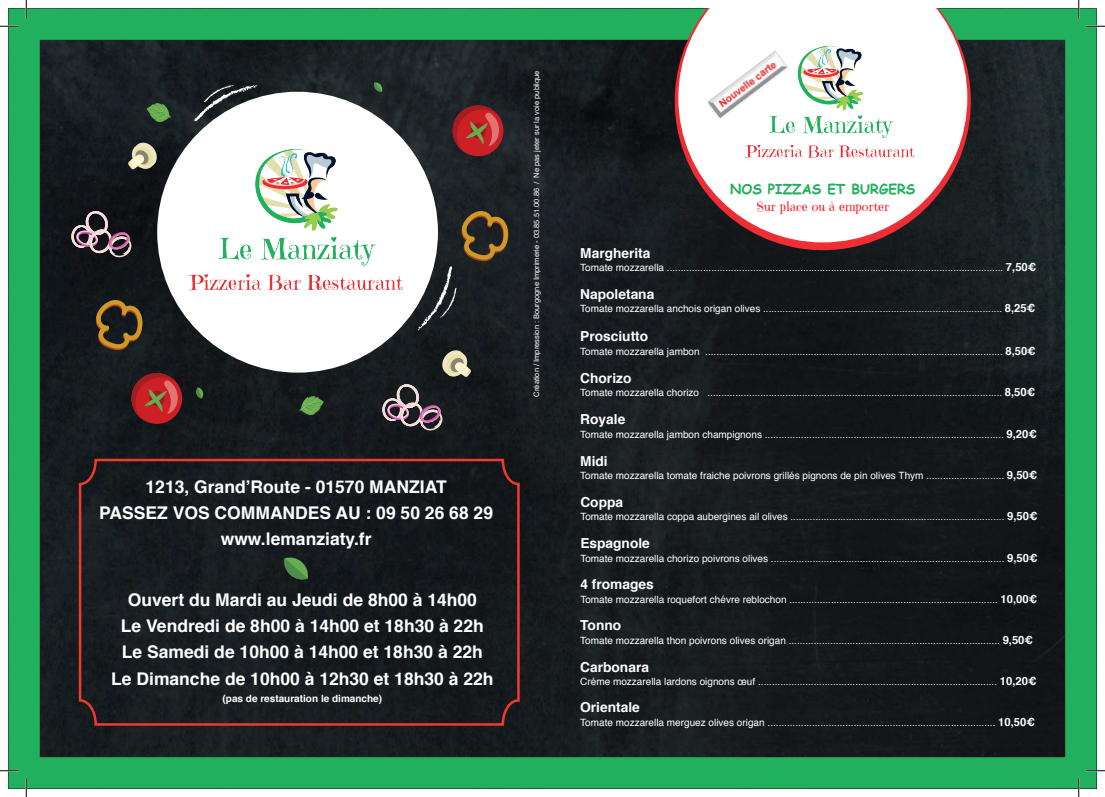
<style>
.page{position:relative;width:1105px;height:797px;background:#fff}
.page>*{position:absolute;margin:0;border:0;box-sizing:border-box;transform-origin:0 0}
.t1{font:700 17.5px/26.2px "Helvetica";color:#fff;text-align:center}
.t2{font:700 13.75px "Helvetica";color:#fff}
.t3{font:700 13.75px "Comic Sans MS";color:#21b05d}
.t4{font:12.88px "Emilys Candy";color:#ee2d34}
.t5{font:10px "Helvetica";color:#fff}
.t6{font:700 10px "Helvetica";color:#fff}
.t7{font:7.5px "Helvetica";color:#fff}
.s1{font-weight:700;font-size:11.25px}
</style>
<div class="page">
<img style="left:41px;top:41px;width:1023px;height:715px">
<div style="left:9px;top:9px;width:1087px;height:779px;border:31px solid #21b05d"></div>
<svg style="left:670px;top:9px;width:305px;height:246px;background:#2e2624"></svg>
<div style="left:157px;top:92px;width:281px;height:280px;background:#fff;border-radius:50%"></div>
<img style="left:157px;top:144px;width:278px;height:162px">
<svg style="left:678px;top:9px;width:289px;height:233px"></svg>
<img style="left:721px;top:41px;width:219px;height:128px">
<img style="left:705px;top:50px;width:84px;height:71px">
<svg style="left:449px;top:102px;width:58px;height:58px;background:#7f2d2d"></svg>
<svg style="left:95px;top:299px;width:48px;height:52px;background:#513f20"></svg>
<svg style="left:441px;top:348px;width:30px;height:29px"></svg>
<svg style="left:299px;top:396px;width:25px;height:19px"></svg>
<svg style="left:196px;top:387px;width:8px;height:11px"></svg>
<div style="left:78px;top:457px;width:443px;height:270px;background:#161b1f"></div>
<svg style="left:284px;top:556px;width:25px;height:24px"></svg>
<svg style="left:147px;top:103px;width:24px;height:20px"></svg>
<svg style="left:374px;top:82px;width:9px;height:10px"></svg>
<svg style="left:128px;top:141px;width:30px;height:28px"></svg>
<svg style="left:128px;top:369px;width:58px;height:58px;background:#7b2827"></svg>
<svg style="left:71px;top:210px;width:62px;height:48px;background:#4e434a"></svg>
<svg style="left:382px;top:383px;width:62px;height:49px;background:#524850"></svg>
<svg style="left:194px;top:85px;width:64px;height:36px"></svg>
<svg style="left:418px;top:210px;width:91px;height:120px;background:#494844"></svg>
<svg style="left:0;top:25px;width:19px;height:2px"></svg>
<svg style="left:1086px;top:25px;width:19px;height:2px"></svg>
<svg style="left:0;top:770px;width:19px;height:1px"></svg>
<svg style="left:1086px;top:770px;width:19px;height:1px"></svg>
<svg style="left:25px;top:0;width:2px;height:19px"></svg>
<svg style="left:25px;top:778px;width:2px;height:19px"></svg>
<svg style="left:1078px;top:0;width:1px;height:19px"></svg>
<svg style="left:1078px;top:778px;width:1px;height:19px"></svg>
<h1 class="t1" style="left:99px;top:473px;width:395px">1213, Grand’Route - 01570 MANZIAT<br>PASSEZ VOS COMMANDES AU : 09 50 26 68 29 www.lemanziaty.fr</h1>
<h1 class="t1" style="left:111px;top:586px;width:384px">Ouvert du Mardi au Jeudi de 8h00 à 14h00<br>Le Vendredi de 8h00 à 14h00 et 18h30 à 22h Le Samedi de 10h00 à 14h00 et 18h30 à 22h Le Dimanche de 10h00 à 12h30 et 18h30 à 22h</h1>
<p class="t6" style="left:223px;top:690px;width:161px">(pas de restauration le dimanche)</p>
<p class="t7" style="left:531px;top:396px;width:327px;rotate:-90deg">Création / Impression : Bourgogne Imprimerie - 03.85.51.00.86 / Ne pas jeter sur la voie publique</p>
<h2 class="t3" style="left:730px;top:179px;width:187px">NOS PIZZAS ET BURGERS</h2>
<p class="t4" style="left:756px;top:198px;width:134px">Sur place ou à emporter</p>
<h2 class="t2" style="left:580px;top:242px;width:72px">Margherita</h2>
<p class="t5" style="left:580px;top:260px;width:457px">Tomate mozzarella ......................................................................................................................... <span class="s1">7,50€</span></p>
<h2 class="t2" style="left:580px;top:283px;width:76px">Napoletana</h2>
<p class="t5" style="left:580px;top:301px;width:456px">Tomate mozzarella anchois origan olives ...................................................................................... <span class="s1">8,25€</span></p>
<h2 class="t2" style="left:580px;top:325px;width:69px">Prosciutto</h2>
<p class="t5" style="left:580px;top:344px;width:457px">Tomate mozzarella jambon ........................................................................................................... <span class="s1">8,50€</span></p>
<h2 class="t2" style="left:580px;top:366px;width:53px">Chorizo</h2>
<p class="t5" style="left:580px;top:385px;width:456px">Tomate mozzarella chorizo .......................................................................................................... <span class="s1">8,50€</span></p>
<h2 class="t2" style="left:580px;top:408px;width:47px">Royale</h2>
<p class="t5" style="left:580px;top:426px;width:458px">Tomate mozzarella jambon champignons ...................................................................................... <span class="s1">9,20€</span></p>
<h2 class="t2" style="left:580px;top:449px;width:29px">Midi</h2>
<p class="t5" style="left:580px;top:468px;width:458px">Tomate mozzarella tomate fraiche poivrons grillés pignons de pin olives Thym ............................ <span class="s1">9,50€</span></p>
<h2 class="t2" style="left:580px;top:491px;width:44px">Coppa</h2>
<p class="t5" style="left:580px;top:509px;width:459px">Tomate mozzarella coppa aubergines ail olives ............................................................................. <span class="s1">9,50€</span></p>
<h2 class="t2" style="left:580px;top:532px;width:71px">Espagnole</h2>
<p class="t5" style="left:580px;top:550px;width:459px">Tomate mozzarella chorizo poivrons olives .................................................................................... <span class="s1">9,50€</span></p>
<h2 class="t2" style="left:580px;top:573px;width:75px">4 fromages</h2>
<p class="t5" style="left:580px;top:591px;width:458px">Tomate mozzarella roquefort chévre reblochon ........................................................................... <span class="s1">10,00€</span></p>
<h2 class="t2" style="left:580px;top:614px;width:42px">Tonno</h2>
<p class="t5" style="left:580px;top:632px;width:454px">Tomate mozzarella thon poivrons olives origan ............................................................................ <span class="s1">9,50€</span></p>
<h2 class="t2" style="left:580px;top:655px;width:70px">Carbonara</h2>
<p class="t5" style="left:580px;top:674px;width:458px">Créme mozzarella lardons oignons œuf ...................................................................................... <span class="s1">10,20€</span></p>
<h2 class="t2" style="left:580px;top:696px;width:61px">Orientale</h2>
<p class="t5" style="left:580px;top:714px;width:456px">Tomate mozzarella merguez olives origan .................................................................................. <span class="s1">10,50€</span></p>
</div>
